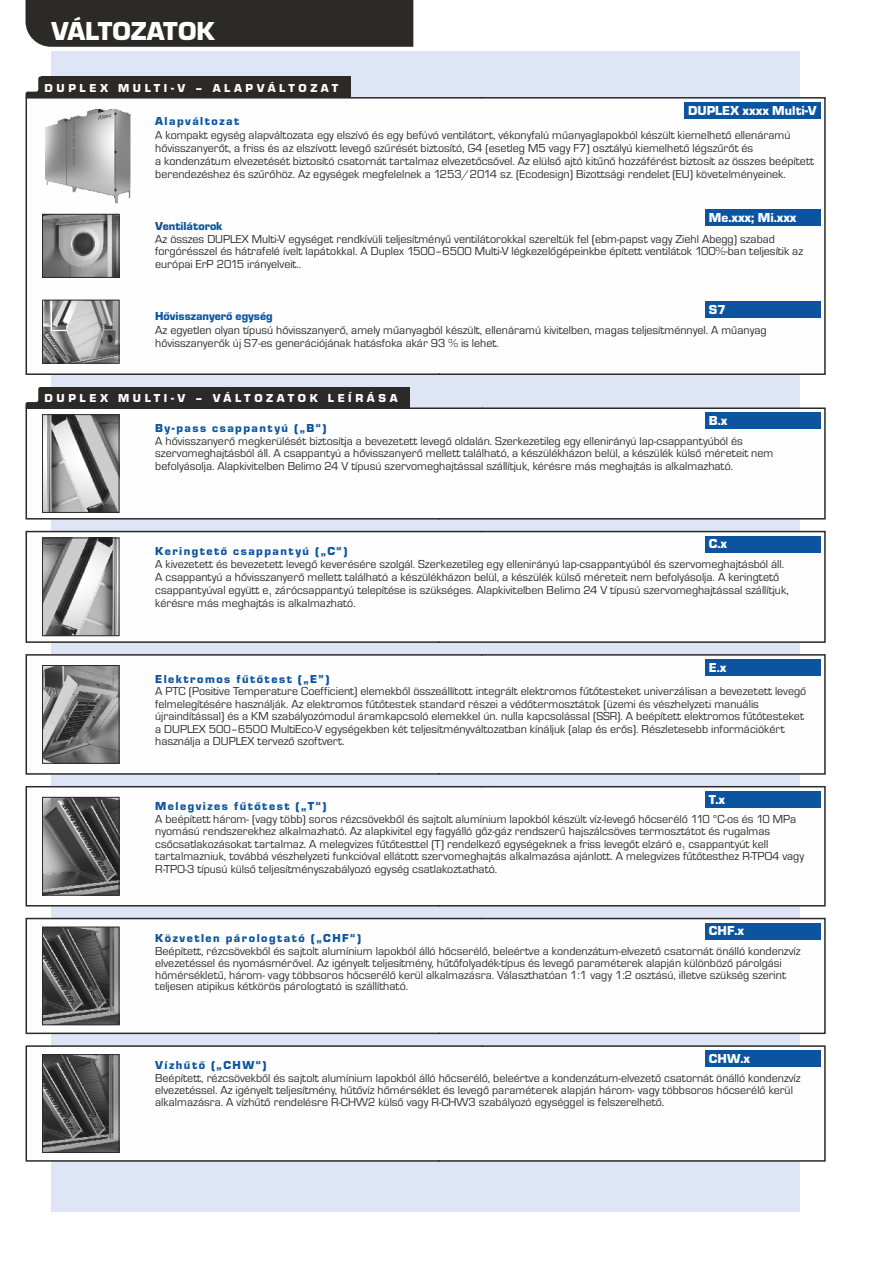
<style>
.page{position:relative;width:893px;height:1263px;background:#fff}
.page>*{position:absolute;margin:0;border:0;box-sizing:border-box;transform-origin:0 0}
.t1{font:27px "Eurostile TEE Blac";color:#fefefe}
.t2{font:13.5px "Eurostile TEE Blac";color:#fefefe}
.t3{font:12px/12.9px "Eurostile TEE";color:#2b2a29}
.t4{font:12px "Eurostile TEE Blac";letter-spacing:.125em;color:#0c54a0}
.t5{font:12px "Eurostile TEE Blac";letter-spacing:.3em;color:#fefefe}
.t6{font:12px "Eurostile TEE Blac";color:#0c54a0}
.t7{font:6px "Eurostile TEE";color:#2b2a29}
</style>
<div class="page">
<div style="left:51px;top:51px;width:748px;height:1161px;background:#dee6f5"></div>
<div style="left:25px;top:96px;width:801px;height:280px;background:#fefefe"></div>
<div style="left:25px;top:407px;width:801px;height:113px;background:#fefefe"></div>
<div style="left:26px;top:0;width:387px;height:47px;background:#2b2a29"></div>
<svg style="left:26px;top:77px;width:16px;height:21px"></svg>
<div style="left:42px;top:77px;width:309px;height:21px;background:#2b2a29"></div>
<img style="left:44px;top:416px;width:73px;height:95px">
<div style="left:42px;top:414px;width:77px;height:99px;border:1px solid #2b2a29"></div>
<div style="left:25px;top:785px;width:801px;height:122px;background:#fefefe"></div>
<img style="left:44px;top:799px;width:73px;height:94px">
<div style="left:42px;top:797px;width:77px;height:98px;border:1px solid #2b2a29"></div>
<div style="left:25px;top:1044px;width:801px;height:118px;background:#fefefe"></div>
<div style="left:25px;top:530px;width:801px;height:114px;background:#fefefe"></div>
<img style="left:44px;top:540px;width:73px;height:94px">
<div style="left:42px;top:538px;width:77px;height:98px;border:1px solid #2b2a29"></div>
<div style="left:25px;top:917px;width:801px;height:118px;background:#fefefe"></div>
<svg style="left:26px;top:387px;width:16px;height:21px"></svg>
<div style="left:42px;top:387px;width:367px;height:21px;background:#2b2a29"></div>
<div style="left:705px;top:209px;width:116px;height:17px;background:#0c54a0"></div>
<div style="left:705px;top:301px;width:116px;height:17px;background:#0c54a0"></div>
<div style="left:705px;top:412px;width:116px;height:17px;background:#0c54a0"></div>
<div style="left:705px;top:536px;width:116px;height:17px;background:#0c54a0"></div>
<div style="left:705px;top:791px;width:116px;height:17px;background:#0c54a0"></div>
<div style="left:705px;top:923px;width:116px;height:16px;background:#0c54a0"></div>
<div style="left:705px;top:1050px;width:116px;height:17px;background:#0c54a0"></div>
<div style="left:684px;top:102px;width:137px;height:17px;background:#0c54a0"></div>
<img style="left:44px;top:929px;width:73px;height:94px">
<div style="left:42px;top:927px;width:77px;height:98px;border:1px solid #2b2a29"></div>
<img style="left:44px;top:1056px;width:73px;height:94px">
<div style="left:42px;top:1054px;width:77px;height:98px;border:1px solid #2b2a29"></div>
<img style="left:46px;top:110px;width:85px;height:93px">
<img style="left:44px;top:302px;width:73px;height:59px">
<div style="left:42px;top:300px;width:77px;height:63px;border:1px solid #2b2a29"></div>
<img style="left:44px;top:216px;width:73px;height:60px">
<div style="left:42px;top:214px;width:77px;height:64px;border:1px solid #2b2a29"></div>
<div style="left:25px;top:653px;width:801px;height:122px;background:#fefefe"></div>
<img style="left:44px;top:667px;width:73px;height:94px">
<div style="left:42px;top:665px;width:77px;height:98px;border:1px solid #2b2a29"></div>
<div style="left:705px;top:659px;width:116px;height:17px;background:#0c54a0"></div>
<h1 class="t1" style="left:51px;top:22px;width:166px">VÁLTOZATOK</h1>
<p class="t5" style="left:45px;top:84px;width:295px">DUPLEX MULTI-V – ALAPVÁLTOZAT</p>
<p class="t2" style="left:688px;top:106px;width:130px">DUPLEX xxxx Multi-V</p>
<p class="t4" style="left:155px;top:116px;width:86px">Alapváltozat</p>
<p class="t3" style="left:155px;top:130px;width:660px">A kompakt egység alapváltozata egy elszívó és egy befúvó ventilátort, vékonyfalú műanyaglapokból készült kiemelhető ellenáramú hővisszanyerőt, a friss és az elszívott levegő szűrését biztosító, G4 (esetleg M5 vagy F7) osztályú kiemelhető légszűrőt és<br>a kondenzátum elvezetését biztosító csatornát tartalmaz elvezetőcsővel. Az elülső ajtó kitűnő hozzáférést biztosít az összes beépített berendezéshez és szűrőhöz. Az egységek megfelelnek a 1253/2014 sz. (Ecodesign) Bizottsági rendelet (EU) követelményeinek.</p>
<p class="t2" style="left:709px;top:212px;width:89px">Me.xxx; Mi.xxx</p>
<p class="t6" style="left:155px;top:222px;width:69px">Ventilátorok</p>
<p class="t3" style="left:155px;top:233px;width:649px">Az összes DUPLEX Multi-V egységet rendkívüli teljesítményű ventilátorokkal szereltük fel (ebm-papst vagy Ziehl Abegg) szabad forgórésszel és hátrafelé ívelt lapátokkal. A Duplex 1500–6500 Multi-V légkezelőgépeinkbe épített ventilátok 100%-ban teljesítik az európai ErP 2015 irányelveit..</p>
<p class="t2" style="left:709px;top:304px;width:19px">S7</p>
<p class="t6" style="left:155px;top:311px;width:119px">Hõvisszanyerõ egység</p>
<p class="t3" style="left:155px;top:325px;width:613px">Az egyetlen olyan típusú hővisszanyerő, amely műanyagból készült, ellenáramú kivitelben, magas teljesítménnyel. A műanyag hővisszanyerők új S7-es generációjának hatásfoka akár 93 % is lehet.</p>
<p class="t5" style="left:45px;top:394px;width:354px">DUPLEX MULTI-V – VÁLTOZATOK LEÍRÁSA</p>
<p class="t2" style="left:709px;top:415px;width:20px">B.x</p>
<p class="t4" style="left:155px;top:424px;width:173px">By-pass csappantyú („B“)</p>
<p class="t3" style="left:155px;top:435px;width:620px">A hővisszanyerő megkerülését biztosítja a bevezetett levegő oldalán. Szerkezetileg egy ellenirányú lap-csappantyúból és szervomeghajtásból áll. A csappantyú a hővisszanyerő mellett található, a készülékházon belül, a készülék külső méreteit nem befolyásolja. Alapkivitelben Belimo 24 V típusú szervomeghajtással szállítjuk, kérésre más meghajtás is alkalmazható.</p>
<p class="t2" style="left:709px;top:538px;width:20px">C.x</p>
<p class="t4" style="left:155px;top:546px;width:194px">Keringtetõ csappantyú („C“)</p>
<p class="t3" style="left:155px;top:559px;width:635px">A kivezetett és bevezetett levegő keverésére szolgál. Szerkezetileg egy ellenirányú lap-csappantyúból és szervomeghajtásból áll.<br>A csappantyú a hővisszanyerő mellett található a készülékházon belül, a készülék külső méreteit nem befolyásolja. A keringtető csappantyúval együtt e zárócsappantyú telepítése is szükséges. Alapkivitelben Belimo 24 V típusú szervomeghajtással szállítjuk,</p>
<p class="t7" style="left:268px;top:592px;width:5px">1</p>
<p class="t3" style="left:155px;top:598px;width:202px">kérésre más meghajtás is alkalmazható.</p>
<p class="t2" style="left:709px;top:663px;width:19px">E.x</p>
<p class="t4" style="left:155px;top:674px;width:176px">Elektromos fűtőtest („E”)</p>
<p class="t3" style="left:155px;top:686px;width:653px;line-height:12.5px">A PTC (Positive Temperature Coefficient) elemekből összeállított integrált elektromos fűtőtesteket univerzálisan a bevezetett levegő felmelegítésére használják. Az elektromos fűtőtestek standard részei a védőtermosztátok (üzemi és vészhelyzeti manuális újraindítással) és a KM szabályozómodul áramkapcsoló elemekkel ún. nulla kapcsolással (SSR). A beépített elektromos fűtőtesteket a DUPLEX 500–6500 MultiEco-V egységekben két teljesítményváltozatban kínáljuk (alap és erős). Részletesebb információkért használja a DUPLEX tervező szoftvert.</p>
<p class="t2" style="left:709px;top:793px;width:17px">T.x</p>
<p class="t4" style="left:155px;top:802px;width:173px">Melegvizes fűtőtest („T“)</p>
<p class="t3" style="left:155px;top:814px;width:643px;line-height:12.5px">A beépített három- (vagy több) soros rézcsövekből és sajtolt alumínium lapokból készült víz-levegő hőcserélő 110 °C-os és 10 MPa nyomású rendszerekhez alkalmazható. Az alapkivitel egy fagyálló gőz-gáz rendszerű hajszálcsöves termosztátot és rugalmas csőcsatlakozásokat tartalmaz. A melegvizes fűtőtesttel (T) rendelkező egységeknek a friss levegőt elzáró e csappantyút kell</p>
<p class="t7" style="left:682px;top:846px;width:5px">1</p>
<p class="t3" style="left:155px;top:851px;width:650px;line-height:12.5px">tartalmazniuk, továbbá vészhelyzeti funkcióval ellátott szervomeghajtás alkalmazása ajánlott. A melegvizes fűtőtesthez R-TPO4 vagy<br>R-TPO-3 típusú külső teljesítményszabályozó egység csatlakoztatható.</p>
<p class="t2" style="left:709px;top:926px;width:37px">CHF.x</p>
<p class="t4" style="left:155px;top:934px;width:207px">Közvetlen párologtató („CHF“)</p>
<p class="t3" style="left:155px;top:946px;width:647px;line-height:11.9px">Beépített, rézcsövekből és sajtolt alumínium lapokból álló hőcserélő, beleértve a kondenzátum-elvezető csatornát önálló kondenzvíz elvezetéssel és nyomásmérővel. Az igényelt teljesítmény, hűtőfolyadék-típus és levegő paraméterek alapján különböző párolgási hőmérsékletű, három- vagy többsoros hőcserélő kerül alkalmazásra. Választhatóan 1:1 vagy 1:2 osztású, illetve szükség szerint teljesen atipikus kétkörös párologtató is szállítható.</p>
<p class="t2" style="left:709px;top:1054px;width:43px">CHW.x</p>
<p class="t4" style="left:155px;top:1061px;width:113px">Vízhűtő („CHW“)</p>
<p class="t3" style="left:155px;top:1074px;width:647px;line-height:11.6px">Beépített, rézcsövekből és sajtolt alumínium lapokból álló hőcserélő, beleértve a kondenzátum-elvezető csatornát önálló kondenzvíz elvezetéssel. Az igényelt teljesítmény, hűtővíz hőmérséklet és levegő paraméterek alapján három- vagy többsoros hőcserélő kerül alkalmazásra. A vízhűtő rendelésre R-CHW2 külső vagy R-CHW3 szabályozó egységgel is felszerelhető.</p>
</div>
